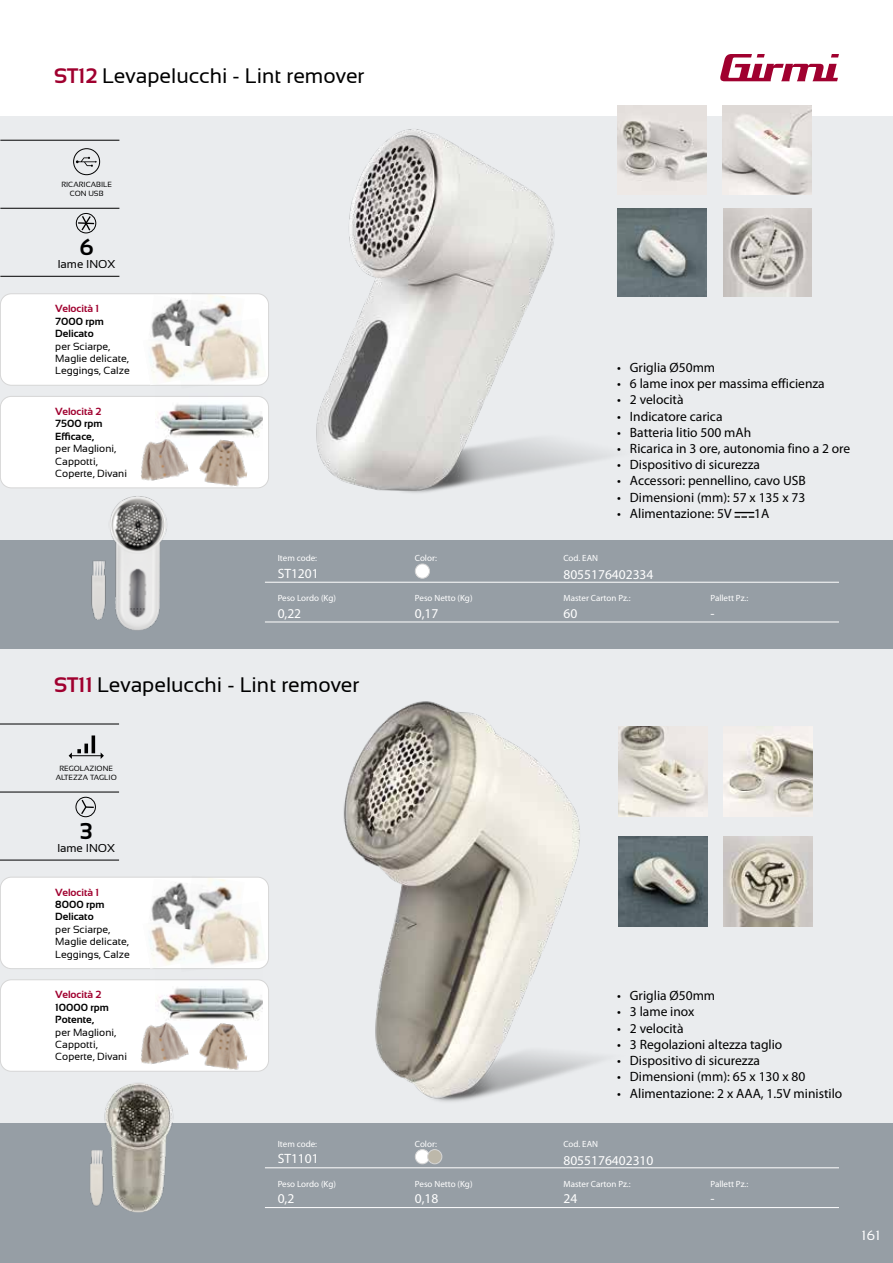
<style>
.page{position:relative;width:893px;height:1263px;background:#fff}
.page>*{position:absolute;margin:0;border:0;box-sizing:border-box;transform-origin:0 0}
.t1{font:700 22.95px "Sansation";color:#000}
.t2{font:21px "Sansation";color:#000}
.t3{font:13.5px "Myriad Pro";color:#000}
.t4{font:13.5px "Myriad Pro";color:#fff}
.t5{font:13.5px "Sansation";color:#fff}
.t6{font:11.4px "Sansation";color:#000}
.t7{font:10.35px/12.5px "Sansation";color:#000}
.t8{font:700 10.35px/12.5px "Sansation";color:#000}
.t9{font:700 10.35px "Sansation";color:#a0002f}
.t10{font:9px "Myriad Pro";color:#fff}
.t11{font:7.5px/9px "Sansation";color:#000;text-align:center}
.s1{font-weight:700;color:#a0002f}
</style>
<div class="page">
<div style="left:0;top:116px;width:893px;height:1016px;background:#eaecee"></div>
<div style="left:0;top:1123px;width:893px;height:140px;background:#969ea5"></div>
<svg style="left:720px;top:54px;width:119px;height:27px"></svg>
<div style="left:0;top:541px;width:893px;height:108px;background:#969ea5"></div>
<hr style="left:265px;top:582px;width:574px;height:1px;background:#fff">
<hr style="left:265px;top:622px;width:574px;height:1px;background:#fff">
<div style="left:415px;top:564px;width:15px;height:14px;background:#fff;border-radius:50%"></div>
<div style="left:415px;top:564px;width:15px;height:15px;border:1px solid #d6d6d6;border-radius:50%"></div>
<svg style="left:735px;top:512px;width:19px;height:6px"></svg>
<img style="left:55px;top:496px;width:129px;height:134px">
<img style="left:83px;top:557px;width:32px;height:66px">
<img style="left:669px;top:106px;width:37px;height:76px">
<img style="left:722px;top:106px;width:89px;height:88px">
<img style="left:184px;top:105px;width:485px;height:436px">
<hr style="left:0;top:140px;width:119px;height:1px;background:#000">
<hr style="left:0;top:208px;width:119px;height:1px;background:#000">
<hr style="left:0;top:276px;width:119px;height:1px;background:#000">
<div style="left:76px;top:213px;width:20px;height:20px;border:1px solid #000;border-radius:50%"></div>
<svg style="left:78px;top:214px;width:16px;height:18px"></svg>
<div style="left:73px;top:148px;width:27px;height:27px;border:1px solid #000;border-radius:50%"></div>
<svg style="left:76px;top:157px;width:21px;height:10px"></svg>
<div style="left:0;top:396px;width:269px;height:92px;background:#fff;border-radius:11px"></div>
<div style="left:0;top:396px;width:269px;height:92px;border:1px solid #d6d6d6;border-radius:11px"></div>
<img style="left:155px;top:389px;width:108px;height:48px">
<img style="left:198px;top:436px;width:53px;height:53px">
<img style="left:134px;top:431px;width:56px;height:57px">
<div style="left:0;top:294px;width:269px;height:91px;background:#fff;border-radius:11px"></div>
<div style="left:0;top:293px;width:269px;height:93px;border:1px solid #d6d6d6;border-radius:11px"></div>
<img style="left:173px;top:334px;width:93px;height:55px">
<img style="left:142px;top:347px;width:44px;height:38px">
<img style="left:150px;top:299px;width:53px;height:48px">
<img style="left:187px;top:292px;width:58px;height:42px">
<img style="left:723px;top:208px;width:88px;height:88px">
<img style="left:618px;top:208px;width:88px;height:89px">
<hr style="left:0;top:724px;width:119px;height:1px;background:#000">
<hr style="left:0;top:792px;width:119px;height:1px;background:#000">
<hr style="left:0;top:860px;width:119px;height:1px;background:#000">
<img style="left:261px;top:701px;width:371px;height:401px">
<svg style="left:80px;top:798px;width:14px;height:18px"></svg>
<div style="left:76px;top:797px;width:20px;height:20px;border:1px solid #000;border-radius:50%"></div>
<hr style="left:92px;top:735px;width:3px;height:18px;background:#000">
<svg style="left:69px;top:744px;width:35px;height:15px"></svg>
<hr style="left:265px;top:1167px;width:574px;height:1px;background:#fff">
<hr style="left:265px;top:1207px;width:574px;height:1px;background:#fff">
<div style="left:415px;top:1149px;width:15px;height:15px;background:#fff;border-radius:50%"></div>
<div style="left:415px;top:1149px;width:15px;height:15px;border:1px solid #d6d6d6;border-radius:50%"></div>
<div style="left:428px;top:1149px;width:14px;height:15px;background:#bdb8aa;border-radius:50%"></div>
<div style="left:427px;top:1149px;width:15px;height:15px;border:1px solid #d6d6d6;border-radius:50%"></div>
<div style="left:0;top:980px;width:269px;height:91px;background:#fff;border-radius:11px"></div>
<div style="left:0;top:979px;width:269px;height:93px;border:1px solid #d6d6d6;border-radius:11px"></div>
<img style="left:155px;top:972px;width:108px;height:49px">
<img style="left:198px;top:1019px;width:53px;height:53px">
<img style="left:141px;top:1015px;width:49px;height:42px">
<div style="left:0;top:877px;width:269px;height:92px;background:#fff;border-radius:11px"></div>
<div style="left:0;top:877px;width:269px;height:92px;border:1px solid #d6d6d6;border-radius:11px"></div>
<img style="left:186px;top:917px;width:80px;height:55px">
<img style="left:142px;top:930px;width:44px;height:39px">
<img style="left:148px;top:878px;width:55px;height:52px">
<img style="left:187px;top:876px;width:58px;height:41px">
<img style="left:723px;top:727px;width:90px;height:89px">
<img style="left:48px;top:1057px;width:182px;height:156px">
<img style="left:58px;top:1136px;width:81px;height:77px">
<img style="left:618px;top:727px;width:90px;height:89px">
<img style="left:618px;top:837px;width:90px;height:89px">
<img style="left:723px;top:837px;width:90px;height:89px">
<h2 class="t2" style="left:54px;top:64px;width:312px"><span class="s1">ST12</span> Levapelucchi - Lint remover</h2>
<p class="t11" style="left:61px;top:180px;width:52px">RICARICABILE<br>CON USB</p>
<h1 class="t1" style="left:80px;top:234px;width:15px">6</h1>
<p class="t6" style="left:58px;top:257px;width:59px">lame INOX</p>
<p class="t9" style="left:55px;top:303px;width:45px">Velocità 1</p>
<p class="t8" style="left:55px;top:315px;width:50px">7000 rpm<br>Delicato</p>
<p class="t7" style="left:55px;top:340px;width:76px">per Sciarpe,<br>Maglie delicate,<br>Leggings, Calze</p>
<p class="t9" style="left:55px;top:405px;width:48px">Velocità 2</p>
<p class="t8" style="left:55px;top:417px;width:49px">7500 rpm<br>Efficace,</p>
<p class="t7" style="left:55px;top:442px;width:73px">per Maglioni,<br>Cappotti,<br>Coperte, Divani</p>
<p class="t3" style="left:617px;top:360px;width:100px">• Griglia Ø50mm</p>
<p class="t3" style="left:617px;top:376px;width:209px">• 6 lame inox per massima efficienza</p>
<p class="t3" style="left:617px;top:392px;width:68px">• 2 velocità</p>
<p class="t3" style="left:617px;top:409px;width:107px">• Indicatore carica</p>
<p class="t3" style="left:617px;top:425px;width:136px">• Batteria litio 500 mAh</p>
<p class="t3" style="left:617px;top:441px;width:235px">• Ricarica in 3 ore, autonomia fino a 2 ore</p>
<p class="t3" style="left:617px;top:457px;width:144px">• Dispositivo di sicurezza</p>
<p class="t3" style="left:617px;top:473px;width:190px">• Accessori: pennellino, cavo USB</p>
<p class="t3" style="left:617px;top:490px;width:190px">• Dimensioni (mm): 57 x 135 x 73</p>
<p class="t3" style="left:617px;top:506px;width:116px">• Alimentazione: 5V</p>
<p class="t3" style="left:754px;top:506px;width:17px">1A</p>
<p class="t10" style="left:278px;top:553px;width:41px">Item code:</p>
<p class="t10" style="left:415px;top:553px;width:24px">Color:</p>
<p class="t10" style="left:563px;top:553px;width:36px">Cod. EAN</p>
<p class="t4" style="left:278px;top:566px;width:43px">ST1201</p>
<p class="t4" style="left:563px;top:567px;width:92px">8055176402334</p>
<p class="t10" style="left:278px;top:593px;width:60px">Peso Lordo (Kg)</p>
<p class="t10" style="left:415px;top:593px;width:59px">Peso Netto (Kg)</p>
<p class="t10" style="left:563px;top:593px;width:69px">Master Carton Pz.:</p>
<p class="t10" style="left:710px;top:593px;width:39px">Pallett Pz.:</p>
<p class="t4" style="left:278px;top:606px;width:25px">0,22</p>
<p class="t4" style="left:415px;top:606px;width:25px">0,17</p>
<p class="t4" style="left:563px;top:606px;width:15px">60</p>
<p class="t4" style="left:710px;top:606px;width:6px">-</p>
<h2 class="t2" style="left:54px;top:673px;width:307px"><span class="s1">ST11</span> Levapelucchi - Lint remover</h2>
<p class="t11" style="left:56px;top:764px;width:63px">REGOLAZIONE<br>ALTEZZA TAGLIO</p>
<h1 class="t1" style="left:80px;top:818px;width:14px">3</h1>
<p class="t6" style="left:57px;top:841px;width:59px">lame INOX</p>
<p class="t9" style="left:55px;top:886px;width:45px">Velocità 1</p>
<p class="t8" style="left:55px;top:898px;width:51px">8000 rpm<br>Delicato</p>
<p class="t7" style="left:55px;top:923px;width:76px">per Sciarpe,<br>Maglie delicate,<br>Leggings, Calze</p>
<p class="t9" style="left:55px;top:989px;width:48px">Velocità 2</p>
<p class="t8" style="left:55px;top:1001px;width:55px">10000 rpm<br>Potente,</p>
<p class="t7" style="left:55px;top:1026px;width:73px">per Maglioni,<br>Cappotti,<br>Coperte, Divani</p>
<p class="t3" style="left:617px;top:988px;width:100px">• Griglia Ø50mm</p>
<p class="t3" style="left:617px;top:1004px;width:79px">• 3 lame inox</p>
<p class="t3" style="left:617px;top:1021px;width:68px">• 2 velocità</p>
<p class="t3" style="left:617px;top:1037px;width:167px">• 3 Regolazioni altezza taglio</p>
<p class="t3" style="left:617px;top:1053px;width:144px">• Dispositivo di sicurezza</p>
<p class="t3" style="left:617px;top:1069px;width:190px">• Dimensioni (mm): 65 x 130 x 80</p>
<p class="t3" style="left:617px;top:1085px;width:227px">• Alimentazione: 2 x AAA, 1.5V ministilo</p>
<p class="t10" style="left:278px;top:1138px;width:41px">Item code:</p>
<p class="t10" style="left:415px;top:1138px;width:24px">Color:</p>
<p class="t10" style="left:563px;top:1138px;width:36px">Cod. EAN</p>
<p class="t4" style="left:278px;top:1151px;width:43px">ST1101</p>
<p class="t4" style="left:563px;top:1153px;width:92px">8055176402310</p>
<p class="t10" style="left:278px;top:1179px;width:60px">Peso Lordo (Kg)</p>
<p class="t10" style="left:415px;top:1179px;width:59px">Peso Netto (Kg)</p>
<p class="t10" style="left:563px;top:1179px;width:69px">Master Carton Pz.:</p>
<p class="t10" style="left:710px;top:1179px;width:39px">Pallett Pz.:</p>
<p class="t4" style="left:278px;top:1191px;width:18px">0,2</p>
<p class="t4" style="left:415px;top:1191px;width:25px">0,18</p>
<p class="t4" style="left:563px;top:1191px;width:15px">24</p>
<p class="t4" style="left:710px;top:1191px;width:6px">-</p>
<p class="t5" style="left:862px;top:1228px;width:20px">161</p>
</div>
